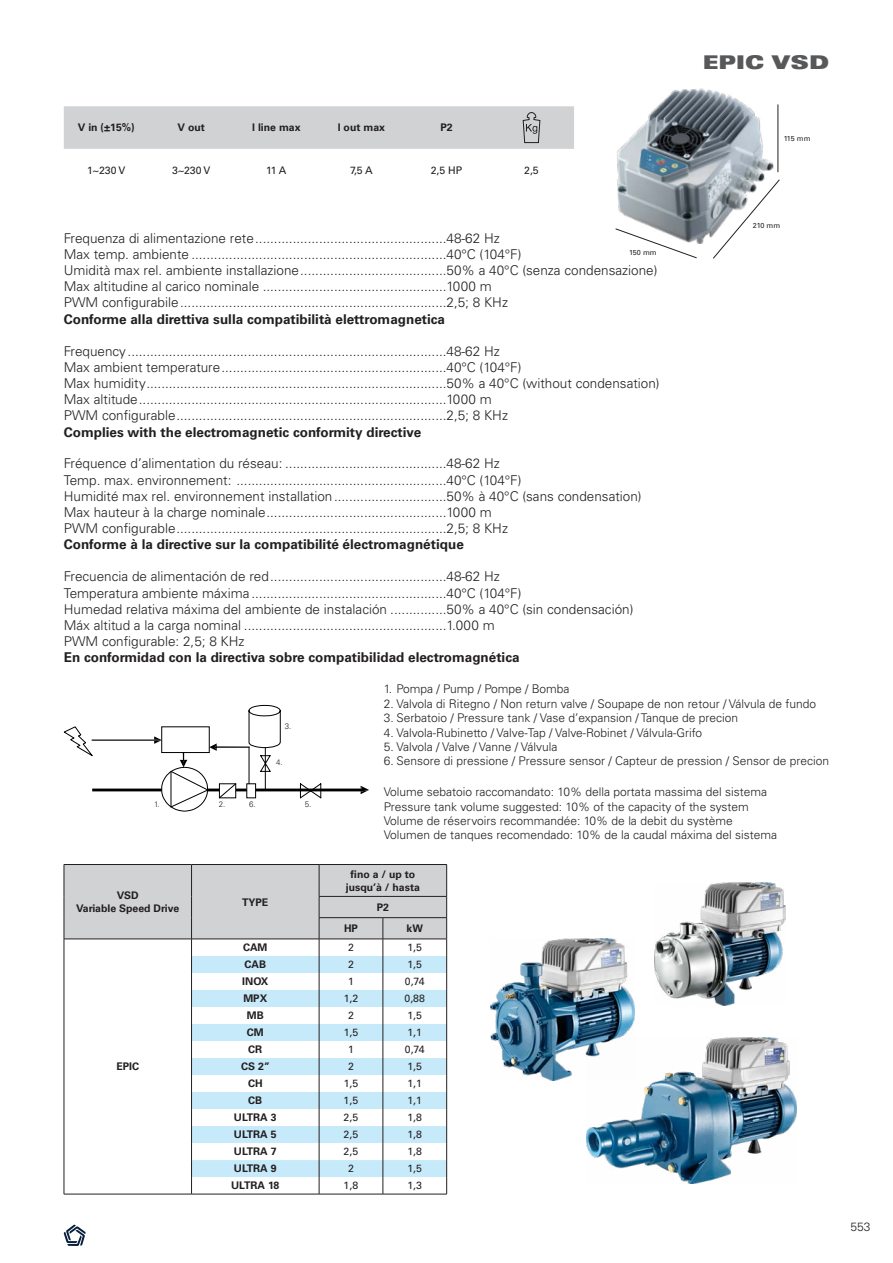
<style>
.page{position:relative;width:893px;height:1263px;background:#fff}
.page>*{position:absolute;margin:0;border:0;box-sizing:border-box;transform-origin:0 0}
.t1{font:18.9px "Univers LT Std X Black Ex";color:#57585a}
.t2{font:300 13.5px/16.2px "Univers LT Std";color:#231f20}
.t3{font:700 13.5px "Univers LT Std";color:#231f20}
.t4{font:300 12px/14.4px "Univers LT Std";color:#231f20}
.t5{font:700 10.5px/12.6px "Univers LT Std";color:#231f20;text-align:center}
.t6{font:10.5px "Univers LT Std";color:#231f20}
.t7{font:300 7.95px "Univers LT Std";color:#231f20}
.t8{font:7.2px "Univers LT Std";color:#231f20}
</style>
<div class="page">
<svg style="left:64px;top:1225px;width:22px;height:21px"></svg>
<svg style="left:64px;top:705px;width:305px;height:107px"></svg>
<div style="left:64px;top:106px;width:510px;height:43px;background:#d1d2d4"></div>
<img style="left:617px;top:88px;width:157px;height:156px">
<hr style="left:778px;top:104px;width:1px;height:68px;background:#231f20">
<svg style="left:712px;top:179px;width:68px;height:80px"></svg>
<svg style="left:615px;top:228px;width:82px;height:31px"></svg>
<hr style="left:64px;top:1194px;width:128px;height:1px;background:#231f20">
<svg style="left:64px;top:864px;width:383px;height:330px"></svg>
<hr style="left:192px;top:1194px;width:127px;height:1px;background:#231f20">
<hr style="left:319px;top:1194px;width:64px;height:1px;background:#231f20">
<hr style="left:383px;top:1194px;width:64px;height:1px;background:#231f20">
<img style="left:655px;top:882px;width:130px;height:123px">
<img style="left:490px;top:938px;width:144px;height:142px">
<img style="left:587px;top:1037px;width:209px;height:147px">
<p class="t5" style="left:78px;top:121px;width:58px">V in (±15%)</p>
<p class="t5" style="left:178px;top:121px;width:29px">V out</p>
<p class="t5" style="left:252px;top:121px;width:50px">l line max</p>
<p class="t5" style="left:338px;top:121px;width:49px">l out max</p>
<p class="t5" style="left:440px;top:121px;width:14px">P2</p>
<p class="t6" style="left:87px;top:164px;width:40px">1~230 V</p>
<p class="t6" style="left:172px;top:164px;width:40px">3~230 V</p>
<p class="t6" style="left:266px;top:164px;width:22px">11 A</p>
<p class="t6" style="left:350px;top:164px;width:24px">7,5 A</p>
<p class="t6" style="left:431px;top:164px;width:33px">2,5 HP</p>
<p class="t6" style="left:524px;top:164px;width:16px">2,5</p>
<h1 class="t1" style="left:703px;top:51px;width:128px">EPIC VSD</h1>
<p class="t8" style="left:784px;top:134px;width:28px">115 mm</p>
<p class="t8" style="left:753px;top:222px;width:29px">210 mm</p>
<p class="t2" style="left:64px;top:230px;width:595px">Frequenza di alimentazione rete...................................................48-62 Hz<br>Max temp. ambiente ....................................................................40°C (104°F)<br>Umidità max rel. ambiente installazione.......................................50% a 40°C (senza condensazione)<br>Max altitudine al carico nominale .................................................1000 m<br>PWM configurabile.......................................................................2,5; 8 KHz</p>
<p class="t3" style="left:64px;top:311px;width:383px">Conforme alla direttiva sulla compatibilità elettromagnetica</p>
<p class="t2" style="left:64px;top:343px;width:597px">Frequency.....................................................................................48-62 Hz<br>Max ambient temperature............................................................40°C (104°F)<br>Max humidity................................................................................50% a 40°C (without condensation)<br>Max altitude..................................................................................1000 m<br>PWM configurable........................................................................2,5; 8 KHz</p>
<p class="t3" style="left:64px;top:424px;width:359px">Complies with the electromagnetic conformity directive</p>
<p class="t2" style="left:64px;top:456px;width:579px">Fréquence d’alimentation du réseau: ...........................................48-62 Hz<br>Temp. max. environnement: ........................................................40°C (104°F)<br>Humidité max rel. environnement installation..............................50% à 40°C (sans condensation)<br>Max hauteur à la charge nominale................................................1000 m<br>PWM configurable........................................................................2,5; 8 KHz</p>
<p class="t3" style="left:64px;top:537px;width:402px">Conforme à la directive sur la compatibilité électromagnétique</p>
<p class="t2" style="left:64px;top:569px;width:571px">Frecuencia de alimentación de red...............................................48-62 Hz<br>Temperatura ambiente máxima ....................................................40°C (104°F)<br>Humedad relativa máxima del ambiente de instalación ...............50% a 40°C (sin condensación)<br>Máx altitud a la carga nominal ......................................................1.000 m<br>PWM configurable: 2,5; 8 KHz</p>
<p class="t3" style="left:64px;top:650px;width:457px">En conformidad con la directiva sobre compatibilidad electromagnética</p>
<p class="t4" style="left:384px;top:682px;width:187px">1. Pompa / Pump / Pompe / Bomba</p>
<p class="t4" style="left:384px;top:696px;width:434px">2. Valvola di Ritegno / Non return valve / Soupape de non retour / Válvula de fundo</p>
<p class="t4" style="left:384px;top:711px;width:356px">3. Serbatoio / Pressure tank / Vase d’expansion / Tanque de precion</p>
<p class="t4" style="left:384px;top:725px;width:320px">4. Valvola-Rubinetto / Valve-Tap / Valve-Robinet / Válvula-Grifo</p>
<p class="t4" style="left:384px;top:739px;width:175px">5. Valvola / Valve / Vanne / Válvula</p>
<p class="t4" style="left:384px;top:754px;width:447px">6. Sensore di pressione / Pressure sensor / Capteur de pression / Sensor de precion</p>
<p class="t4" style="left:384px;top:785px;width:395px">Volume sebatoio raccomandato: 10% della portata massima del sistema Pressure tank volume suggested: 10% of the capacity of the system Volume de réservoirs recommandée: 10% de la debit du système Volumen de tanques recomendado: 10% de la caudal máxima del sistema</p>
<p class="t8" style="left:629px;top:248px;width:29px">150 mm</p>
<p class="t7" style="left:285px;top:721px;width:8px">3.</p>
<p class="t7" style="left:276px;top:758px;width:8px">4.</p>
<p class="t7" style="left:154px;top:799px;width:7px">1.</p>
<p class="t7" style="left:219px;top:799px;width:8px">2.</p>
<p class="t7" style="left:249px;top:799px;width:8px">6.</p>
<p class="t7" style="left:305px;top:799px;width:8px">5.</p>
<p class="t5" style="left:76px;top:889px;width:104px">VSD<br>Variable Speed Drive</p>
<p class="t5" style="left:242px;top:895px;width:28px">TYPE</p>
<p class="t5" style="left:346px;top:868px;width:76px">fino a / up to jusqu’à / hasta</p>
<p class="t5" style="left:377px;top:901px;width:14px">P2</p>
<p class="t5" style="left:344px;top:922px;width:15px">HP</p>
<p class="t5" style="left:407px;top:922px;width:18px">kW</p>
<p class="t5" style="left:116px;top:1060px;width:24px">EPIC</p>
<p class="t5" style="left:243px;top:941px;width:26px">CAM</p>
<p class="t6" style="left:348px;top:941px;width:7px">2</p>
<p class="t6" style="left:407px;top:941px;width:16px">1,5</p>
<p class="t5" style="left:245px;top:958px;width:23px">CAB</p>
<p class="t6" style="left:348px;top:958px;width:7px">2</p>
<p class="t6" style="left:407px;top:958px;width:16px">1,5</p>
<p class="t5" style="left:242px;top:975px;width:28px">INOX</p>
<p class="t6" style="left:348px;top:975px;width:7px">1</p>
<p class="t6" style="left:405px;top:975px;width:21px">0,74</p>
<p class="t5" style="left:243px;top:992px;width:25px">MPX</p>
<p class="t6" style="left:344px;top:992px;width:16px">1,2</p>
<p class="t6" style="left:405px;top:992px;width:22px">0,88</p>
<p class="t5" style="left:247px;top:1009px;width:18px">MB</p>
<p class="t6" style="left:348px;top:1009px;width:7px">2</p>
<p class="t6" style="left:407px;top:1009px;width:16px">1,5</p>
<p class="t5" style="left:247px;top:1026px;width:18px">CM</p>
<p class="t6" style="left:344px;top:1026px;width:16px">1,5</p>
<p class="t6" style="left:407px;top:1026px;width:16px">1,1</p>
<p class="t5" style="left:248px;top:1043px;width:16px">CR</p>
<p class="t6" style="left:348px;top:1043px;width:7px">1</p>
<p class="t6" style="left:405px;top:1043px;width:21px">0,74</p>
<p class="t5" style="left:241px;top:1060px;width:30px">CS 2”</p>
<p class="t6" style="left:348px;top:1060px;width:7px">2</p>
<p class="t6" style="left:407px;top:1060px;width:16px">1,5</p>
<p class="t5" style="left:248px;top:1077px;width:16px">CH</p>
<p class="t6" style="left:344px;top:1077px;width:16px">1,5</p>
<p class="t6" style="left:407px;top:1077px;width:16px">1,1</p>
<p class="t5" style="left:248px;top:1094px;width:16px">CB</p>
<p class="t6" style="left:344px;top:1094px;width:16px">1,5</p>
<p class="t6" style="left:407px;top:1094px;width:16px">1,1</p>
<p class="t5" style="left:234px;top:1111px;width:44px">ULTRA 3</p>
<p class="t6" style="left:344px;top:1111px;width:16px">2,5</p>
<p class="t6" style="left:407px;top:1111px;width:16px">1,8</p>
<p class="t5" style="left:234px;top:1128px;width:44px">ULTRA 5</p>
<p class="t6" style="left:344px;top:1128px;width:16px">2,5</p>
<p class="t6" style="left:407px;top:1128px;width:16px">1,8</p>
<p class="t5" style="left:234px;top:1145px;width:44px">ULTRA 7</p>
<p class="t6" style="left:344px;top:1145px;width:16px">2,5</p>
<p class="t6" style="left:407px;top:1145px;width:16px">1,8</p>
<p class="t5" style="left:234px;top:1162px;width:44px">ULTRA 9</p>
<p class="t6" style="left:348px;top:1162px;width:7px">2</p>
<p class="t6" style="left:407px;top:1162px;width:16px">1,5</p>
<p class="t5" style="left:231px;top:1179px;width:50px">ULTRA 18</p>
<p class="t6" style="left:344px;top:1179px;width:16px">1,8</p>
<p class="t6" style="left:407px;top:1179px;width:16px">1,3</p>
<p class="t4" style="left:850px;top:1220px;width:22px">553</p>
</div>
